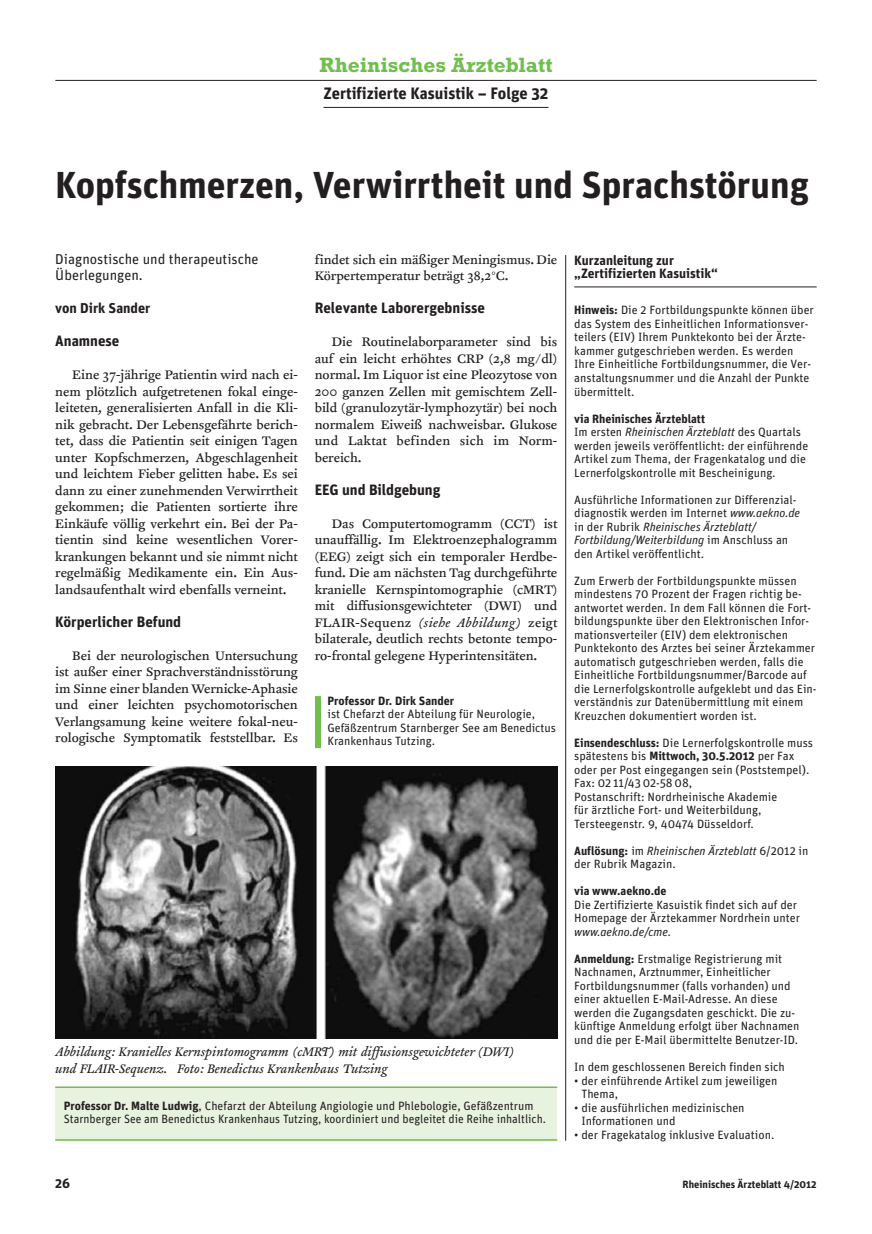
<style>
.page{position:relative;width:872px;height:1234px;background:#fff}
.page>*{position:absolute;margin:0;border:0;box-sizing:border-box;transform-origin:0 0}
.t1{font:700 37.5px "Unit";color:#231f20}
.t2{font:700 21px "Rockwell";color:#70bf4c}
.t3{font:700 16.5px "Unit";color:#231f20}
.t4{font:700 15px "Unit";color:#231f20}
.t5{font:14.25px/16.5px "Clifford Nine Roman";color:#231f20;text-align:justify}
.t6{font:italic 14.25px/16.5px "Clifford Nine";color:#231f20}
.t7{font:14.25px/16.5px "Unit";color:#231f20}
.t8{font:700 14.25px "Unit";color:#231f20}
.t9{font:700 13.5px/13.5px "Unit";color:#231f20}
.t10{font:12px/13.5px "Unit";color:#231f20}
.t11{font:700 12px "Unit";color:#231f20}
.t12{font:italic 12px "Unit";color:#231f20}
.t13{font:700 10.5px "Unit";color:#231f20}
.s1{font-family:"Clifford Nine";font-style:italic}
.s2{font-family:"Clifford Nine Roman"}
.s3{font-weight:700}
.s4{font-style:italic}
</style>
<div class="page">
<hr style="left:55px;top:80px;width:761px;height:1px;background:#231f20">
<hr style="left:323px;top:107px;width:225px;height:1px;background:#231f20">
<div style="left:55px;top:1087px;width:502px;height:53px;background:#e7f2df"></div>
<hr style="left:55px;top:1086px;width:502px;height:1px;background:#70bf4c">
<hr style="left:55px;top:1138px;width:502px;height:2px;background:#70bf4c">
<hr style="left:574px;top:286px;width:242px;height:1px;background:#231f20">
<img style="left:55px;top:766px;width:502px;height:271px">
<hr style="left:565px;top:255px;width:1px;height:885px;background:#231f20">
<div style="left:315px;top:696px;width:6px;height:52px;background:#70bf4c"></div>
<h2 class="t2" style="left:319px;top:57px;width:235px">Rheinisches Ärzteblatt</h2>
<h3 class="t3" style="left:323px;top:87px;width:226px">Zertifizierte Kasuistik – Folge 32</h3>
<h1 class="t1" style="left:55px;top:172px;width:755px">Kopfschmerzen, Verwirrtheit und Sprachstörung</h1>
<p class="t7" style="left:55px;top:252px;width:205px">Diagnostische und therapeutische<br>Überlegungen.</p>
<p class="t8" style="left:55px;top:303px;width:97px">von Dirk Sander</p>
<p class="t4" style="left:55px;top:335px;width:66px">Anamnese</p>
<p class="t5" style="left:55px;top:367px;width:244px;text-indent:17px">Eine 37-jährige Patientin wird nach ei&shy;nem plötzlich aufgetretenen fokal einge&shy;leiteten, generalisierten Anfall in die Kli&shy;nik gebracht. Der Lebensgefährte berich&shy;tet, dass die Patientin seit einigen Tagen unter Kopfschmerzen, Abgeschlagenheit und leichtem Fieber gelitten habe. Es sei dann zu einer zunehmenden Verwirrtheit gekommen; die Patienten sortierte ihre Einkäufe völlig verkehrt ein. Bei der Pa&shy;tientin sind keine wesentlichen Vorer&shy;krankungen bekannt und sie nimmt nicht regelmäßig Medikamente ein. Ein Aus&shy;landsaufenthalt wird ebenfalls verneint.</p>
<p class="t4" style="left:55px;top:616px;width:127px">Körperlicher Befund</p>
<p class="t5" style="left:55px;top:647px;width:244px;text-indent:17px">Bei der neurologischen Untersuchung ist außer einer Sprachverständnisstörung im Sinne einer blandenWernicke-Aphasie und einer leichten psychomotorischen Verlangsamung keine weitere fokal-neu&shy;rologische Symptomatik feststellbar. Es</p>
<p class="t5" style="left:315px;top:251px;width:244px">findet sich ein mäßiger Meningismus. Die<br>Körpertemperatur beträgt 38,2°C.</p>
<p class="t4" style="left:315px;top:302px;width:172px">Relevante Laborergebnisse</p>
<p class="t5" style="left:315px;top:334px;width:244px;text-indent:17px">Die Routinelaborparameter sind bis auf ein leicht erhöhtes CRP (2,8 mg/dl) normal. Im Liquor ist eine Pleozytose von 200 ganzen Zellen mit gemischtem Zell&shy;bild (granulozytär-lymphozytär) bei noch normalem Eiweiß nachweisbar. Glukose und Laktat befinden sich im Norm&shy;bereich.</p>
<p class="t4" style="left:315px;top:484px;width:127px">EEG und Bildgebung</p>
<p class="t5" style="left:315px;top:515px;width:244px;text-indent:17px">Das Computertomogramm (CCT) ist unauffällig. Im Elektroenzephalogramm (EEG) zeigt sich ein temporaler Herdbe&shy;fund. Die am nächsten Tag durchgeführte kranielle Kernspintomographie (cMRT) mit diffusionsgewichteter (DWI) und FLAIR-Sequenz <span class="s1">(siehe Abbildung)</span> zeigt bilaterale, deutlich rechts betonte tempo&shy;ro-frontal gelegene Hyperintensitäten.</p>
<p class="t11" style="left:327px;top:696px;width:128px">Professor Dr. Dirk Sander</p>
<p class="t10" style="left:327px;top:708px;width:230px">ist Chefarzt der Abteilung für Neurologie,<br>Gefäßzentrum Starnberger See am Benedictus<br>Krankenhaus Tutzing.</p>
<p class="t6" style="left:55px;top:1043px;width:460px">Abbildung: Kranielles Kernspintomogramm (cMRT) mit diffusionsgewichteter (DWI) und FLAIR-Sequenz. Foto: Benedictus Krankenhaus <span class="s2">T</span>utzing</p>
<p class="t10" style="left:64px;top:1099px;width:483px"><span class="s3">Professor Dr. Malte Ludwig</span>, Chefarzt der Abteilung Angiologie und Phlebologie, Gefäßzentrum<br>Starnberger See am Benedictus Krankenhaus Tutzing, koordiniert und begleitet die Reihe inhaltlich.</p>
<p class="t9" style="left:574px;top:254px;width:145px">Kurzanleitung zur „Zertifizierten Kasuistik“</p>
<p class="t10" style="left:574px;top:305px;width:241px"><span class="s3">Hinweis:</span> Die 2 Fortbildungspunkte können über das System des Einheitlichen Informationsver&shy;teilers (EIV) Ihrem Punktekonto bei der Ärzte&shy;kammer gutgeschrieben werden. Es werden Ihre Einheitliche Fortbildungsnummer, die Ver&shy;anstaltungsnummer und die Anzahl der Punkte übermittelt.</p>
<p class="t10" style="left:574px;top:413px;width:235px"><span class="s3">via Rheinisches Ärzteblatt<br></span>Im ersten <span class="s4">Rheinischen Ärzteblatt</span> des Quartals werden jeweils veröffentlicht: der einführende Artikel zum Thema, der Fragenkatalog und die Lernerfolgskontrolle mit Bescheinigung.</p>
<p class="t10" style="left:574px;top:494px;width:227px">Ausführliche Informationen zur Differenzial&shy;diagnostik werden im Internet <span class="s4">www.aekno.de </span>in der Rubrik <span class="s4">Rheinisches Ärzteblatt/ Fortbildung/Weiterbildung</span> im Anschluss an den Artikel veröffentlicht.</p>
<p class="t10" style="left:574px;top:575px;width:244px">Zum Erwerb der Fortbildungspunkte müssen mindestens 70 Prozent der Fragen richtig be&shy;antwortet werden. In dem Fall können die Fort&shy;bildungspunkte über den Elektronischen Infor&shy;mationsverteiler (EIV) dem elektronischen Punktekonto des Arztes bei seiner Ärztekammer automatisch gutgeschrieben werden, falls die Einheitliche Fortbildungsnummer/Barcode auf die Lernerfolgskontrolle aufgeklebt und das Ein&shy;verständnis zur Datenübermittlung mit einem Kreuzchen dokumentiert worden ist.</p>
<p class="t10" style="left:574px;top:737px;width:240px"><span class="s3">Einsendeschluss:</span> Die Lernerfolgskontrolle muss spätestens bis <span class="s3">Mittwoch, 30.5.2012</span> per Fax oder per Post eingegangen sein (Poststempel).<br>Fax: 02 11/43 02-5808,<br>Postanschrift: Nordrheinische Akademie<br>für ärztliche Fort- und Weiterbildung, Tersteegenstr. 9, 40474 Düsseldorf.</p>
<p class="t10" style="left:574px;top:845px;width:236px"><span class="s3">Auflösung:</span> im <span class="s4">Rheinischen Ärzteblatt</span> 6/2012 in der Rubrik Magazin.</p>
<p class="t11" style="left:574px;top:886px;width:94px">via www.aekno.de</p>
<p class="t10" style="left:574px;top:899px;width:227px">Die Zertifizierte Kasuistik findet sich auf der<br>Homepage der Ärztekammer Nordrhein unter</p>
<p class="t12" style="left:574px;top:924px;width:99px">www.aekno.de/cme.</p>
<p class="t10" style="left:574px;top:953px;width:227px"><span class="s3">Anmeldung:</span> Erstmalige Registrierung mit Nachnamen, Arztnummer, Einheitlicher Fortbildungsnummer (falls vorhanden) und einer aktuellen E-Mail-Adresse. An diese werden die Zugangsdaten geschickt. Die zu&shy;künftige Anmeldung erfolgt über Nachnamen und die per E-Mail übermittelte Benutzer-ID.</p>
<p class="t10" style="left:574px;top:1061px;width:212px">In dem geschlossenen Bereich finden sich</p>
<p class="t10" style="left:581px;top:1074px;width:198px;text-indent:-7px">• der einführende Artikel zum jeweiligen<br>Thema,</p>
<p class="t10" style="left:581px;top:1101px;width:165px;text-indent:-7px">• die ausführlichen medizinischen<br>Informationen und</p>
<p class="t10" style="left:574px;top:1128px;width:202px">• der Fragekatalog inklusive Evaluation.</p>
<p class="t9" style="left:55px;top:1177px;width:16px">26</p>
<p class="t13" style="left:682px;top:1180px;width:136px">Rheinisches Ärzteblatt 4/2012</p>
</div>
